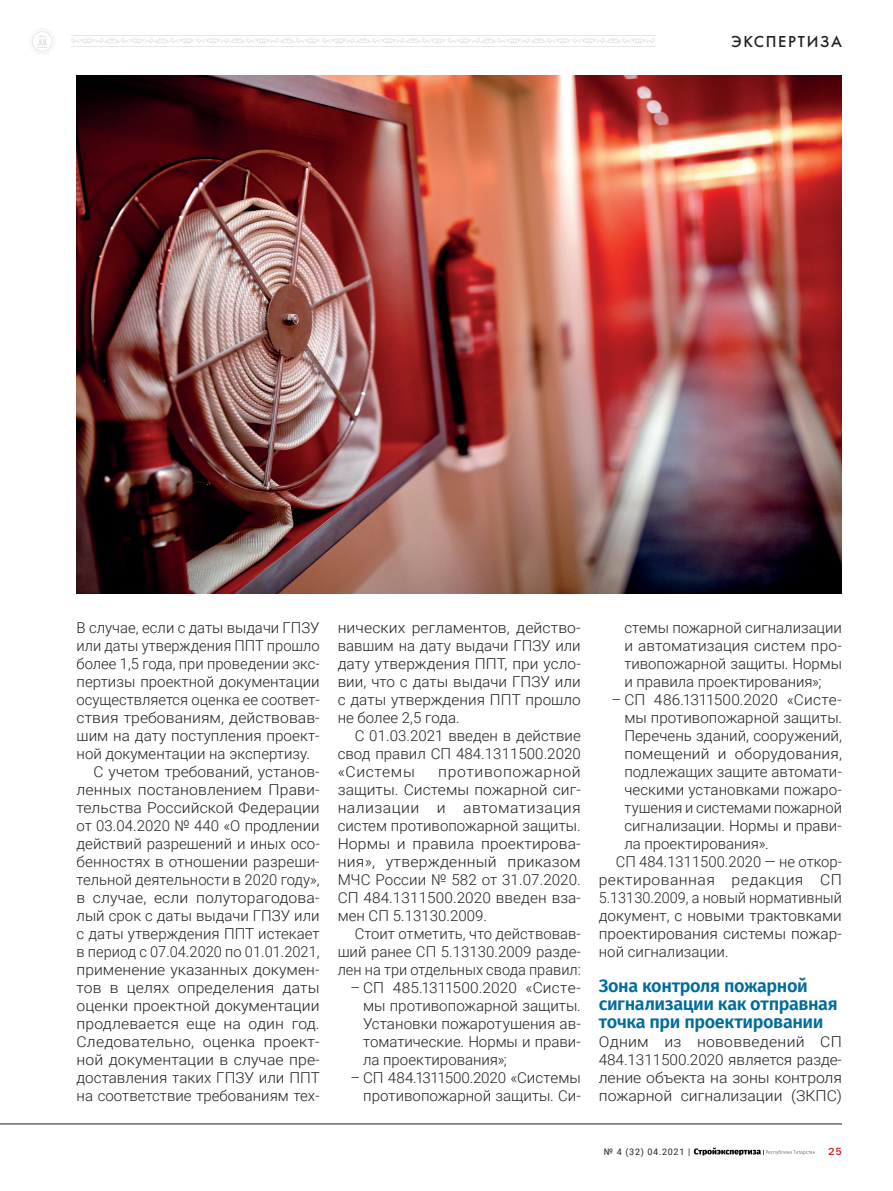
<style>
.page{position:relative;width:893px;height:1191px;background:#fff}
.page>*{position:absolute;margin:0;border:0;box-sizing:border-box;transform-origin:0 0}
.t1{font:600 18px/18px "Fira Sans";letter-spacing:-.025em;color:#006c9b}
.t2{font:16.5px "Futura Medium C";letter-spacing:.1em;color:#231f20}
.t3{font:300 15px/18px "Roboto";letter-spacing:.005em;color:#231f20;text-align:justify}
.t4{font:300 15px/18px "Roboto";letter-spacing:.005em;color:#231f20;text-align:justify;scale:1.05 1}
.t5{font:300 15px "Roboto";letter-spacing:.005em;color:#231f20;scale:1.04 1}
.t6{font:300 15px "Roboto";letter-spacing:.005em;color:#231f20;scale:.96 1}
.t7{font:300 15px "Roboto";letter-spacing:.03em;color:#231f20;scale:1.05 1}
.t8{font:10.5px "Franklin Gothic Medium C";color:#d1232a}
.t9{font:9px "Roboto";letter-spacing:.075em;color:#231f20}
</style>
<div class="page">
<img style="left:77px;top:75px;width:765px;height:518px">
<svg style="left:694px;top:1147px;width:121px;height:8px"></svg>
<hr style="left:0;top:1123px;width:842px;height:1px;background:#231f20">
<hr style="left:71px;top:35px;width:124px;height:1px;background:#e6e7e9">
<hr style="left:71px;top:46px;width:124px;height:1px;background:#e6e7e9">
<svg style="left:71px;top:38px;width:584px;height:6px"></svg>
<hr style="left:195px;top:35px;width:460px;height:1px;background:#e6e7e9">
<hr style="left:195px;top:46px;width:460px;height:1px;background:#e6e7e9">
<svg style="left:29px;top:28px;width:26px;height:26px"></svg>
<p class="t2" style="left:732px;top:32px;width:112px">ЭКСПЕРТИЗА</p>
<p class="t3" style="left:77px;top:618px;width:245px">В случае, если с даты выдачи ГПЗУ</p>
<p class="t3" style="left:77px;top:636px;width:245px">или даты утверждения ППТ прошло</p>
<p class="t3" style="left:77px;top:654px;width:245px">более 1,5 года, при проведении экс-</p>
<p class="t3" style="left:77px;top:672px;width:245px">пертизы проектной документации</p>
<p class="t3" style="left:77px;top:690px;width:245px">осуществляется оценка ее соответ-</p>
<p class="t4" style="left:77px;top:708px;width:233px">ствия требованиям, действовав-</p>
<p class="t3" style="left:77px;top:726px;width:245px">шим на дату поступления проект-</p>
<p class="t3" style="left:77px;top:744px;width:235px">ной документации на экспертизу.</p>
<p class="t5" style="left:94px;top:761px;width:219px">С учетом требований, установ-</p>
<p class="t4" style="left:77px;top:780px;width:233px">ленных постановлением Прави-</p>
<p class="t4" style="left:77px;top:798px;width:233px">тельства Российской Федерации</p>
<p class="t3" style="left:77px;top:816px;width:245px">от 03.04.2020 № 440 «О продлении</p>
<p class="t3" style="left:77px;top:834px;width:245px">действий разрешений и иных осо-</p>
<p class="t3" style="left:77px;top:852px;width:245px">бенностях в отношении разреши-</p>
<p class="t3" style="left:77px;top:870px;width:245px">тельной деятельности в 2020 году»,</p>
<p class="t4" style="left:77px;top:888px;width:233px">в случае, если полуторагодова-</p>
<p class="t3" style="left:77px;top:906px;width:245px">лый срок с даты выдачи ГПЗУ или</p>
<p class="t3" style="left:77px;top:924px;width:245px">с даты утверждения ППТ истекает</p>
<p class="t3" style="left:77px;top:942px;width:245px">в период с 07.04.2020 по 01.01.2021,</p>
<p class="t5" style="left:77px;top:959px;width:235px">применение указанных докумен-</p>
<p class="t4" style="left:77px;top:978px;width:233px">тов в целях определения даты</p>
<p class="t5" style="left:77px;top:995px;width:235px">оценки проектной документации</p>
<p class="t4" style="left:77px;top:1014px;width:233px">продлевается еще на один год.</p>
<p class="t4" style="left:77px;top:1032px;width:233px">Следовательно, оценка проект-</p>
<p class="t4" style="left:77px;top:1050px;width:233px">ной документации в случае пре-</p>
<p class="t3" style="left:77px;top:1068px;width:245px">доставления таких ГПЗУ или ППТ</p>
<p class="t3" style="left:77px;top:1086px;width:245px">на соответствие требованиям тех-</p>
<p class="t4" style="left:338px;top:618px;width:233px">нических регламентов, действо&shy;вавшим на дату выдачи ГПЗУ или дату утверждения ППТ, при усло&shy;вии, что с даты выдачи ГПЗУ или с даты утверждения ППТ прошло не более 2,5 года.</p>
<p class="t3" style="left:338px;top:726px;width:245px;text-indent:17px">С 01.03.2021 введен в действие свод правил СП 484.1311500.2020 «Системы</p>
<p class="t4" style="left:338px;top:762px;width:233px;text-indent:101px">противопожарной защиты. Системы пожарной сиг&shy;нализации и автоматизация систем противопожарной защиты.<br>Нормы и правила проектирова&shy;ния», утвержденный приказом МЧС России № 582 от 31.07.2020.<br>СП 484.1311500.2020 введен вза&shy;мен СП 5.13130.2009.</p>
<p class="t3" style="left:338px;top:924px;width:245px;text-indent:17px">Стоит отметить, что действовав&shy;ший ранее СП 5.13130.2009 разде&shy;лен на три отдельных свода правил:</p>
<p class="t3" style="left:363px;top:978px;width:219px;text-indent:-13px">– СП 485.1311500.2020 «Систе&shy;мы противопожарной защиты.<br>Установки пожаротушения ав&shy;томатические. Нормы и прави&shy;ла проектирования»;</p>
<p class="t3" style="left:350px;top:1068px;width:232px;text-align:right">– СП 484.1311500.2020 «Системы противопожарной защиты. Си-</p>
<p class="t3" style="left:624px;top:618px;width:219px">стемы пожарной сигнализации и автоматизация систем про&shy;тивопожарной защиты. Нормы и правила проектирования»;</p>
<p class="t3" style="left:612px;top:690px;width:232px">– СП 486.1311500.2020 «Систе-</p>
<p class="t3" style="left:624px;top:708px;width:219px">мы противопожарной защиты.</p>
<p class="t3" style="left:624px;top:726px;width:219px">Перечень зданий, сооружений,</p>
<p class="t3" style="left:624px;top:744px;width:219px">помещений и оборудования,</p>
<p class="t3" style="left:624px;top:762px;width:219px">подлежащих защите автомати-</p>
<p class="t3" style="left:624px;top:780px;width:219px">ческими установками пожаро-</p>
<p class="t3" style="left:624px;top:798px;width:219px">тушения и системами пожарной</p>
<p class="t3" style="left:624px;top:816px;width:219px">сигнализации. Нормы и прави-</p>
<p class="t3" style="left:624px;top:834px;width:146px">ла проектирования».</p>
<p class="t3" style="left:616px;top:852px;width:228px">СП 484.1311500.2020 — не откор-</p>
<p class="t7" style="left:599px;top:869px;width:233px">ректированная редакция СП</p>
<p class="t6" style="left:599px;top:887px;width:255px">5.13130.2009, а новый нормативный</p>
<p class="t3" style="left:599px;top:906px;width:244px">документ, с новыми трактовками</p>
<p class="t5" style="left:599px;top:923px;width:235px">проектирования системы пожар-</p>
<p class="t3" style="left:599px;top:942px;width:131px">ной сигнализации.</p>
<p class="t1" style="left:599px;top:975px;width:241px">Зона контроля пожарной сигнализации как отправная точка при проектировании</p>
<p class="t4" style="left:599px;top:1032px;width:233px">Одним из нововведений СП 484.1311500.2020 является разде&shy;ление объекта на зоны контроля пожарной сигнализации (ЗКПС)</p>
<p class="t9" style="left:604px;top:1145px;width:88px">№ 4 (32) 04.2021 |</p>
<p class="t8" style="left:828px;top:1146px;width:15px">25</p>
</div>
